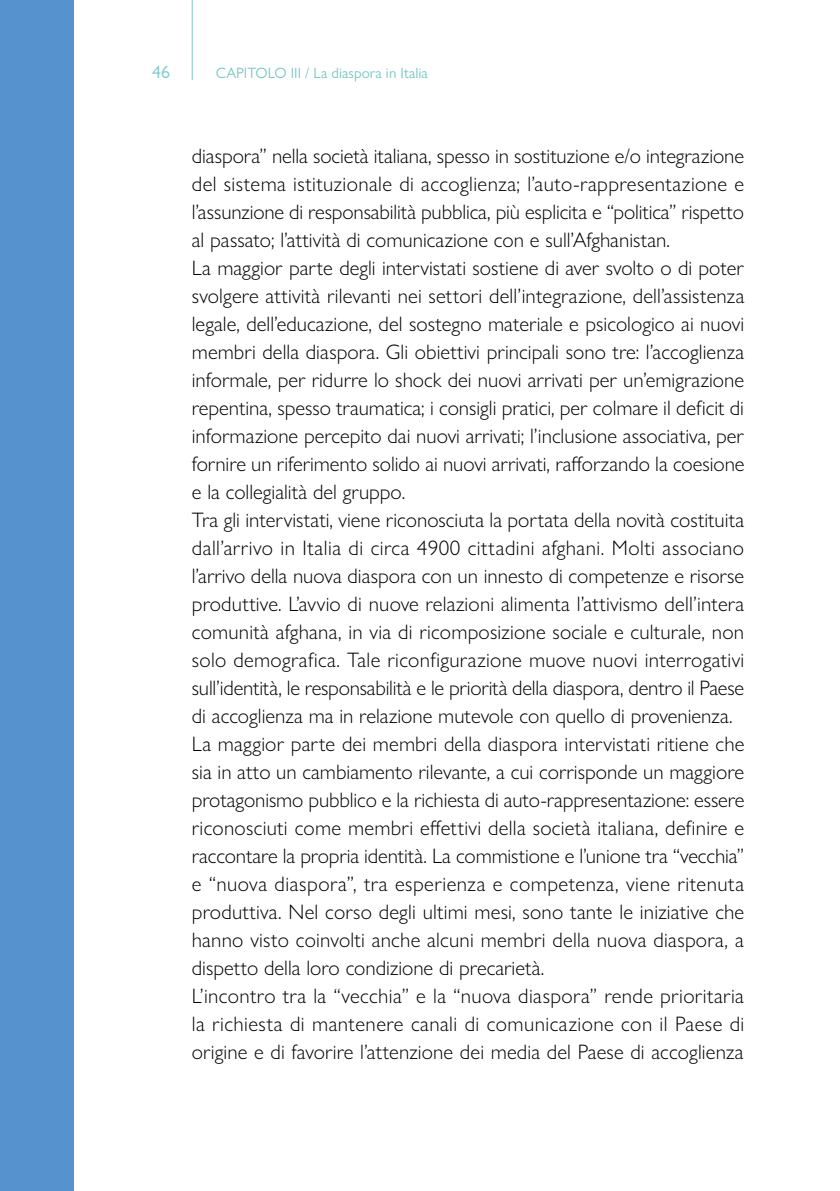
<style>
.page{position:relative;width:840px;height:1191px;background:#fff}
.page>*{position:absolute;margin:0;border:0;box-sizing:border-box;transform-origin:0 0}
.TESTO{font:300 21px/28px "Gill Sans Nova";color:#000;text-align:justify}
.t1{font:18px "Gill Sans Nova";color:#7cc8c5}
.t2{font:15px "Gill Sans Nova";color:#7cc8c5}
</style>
<div class="page">
<hr style="left:191px;top:0;width:1px;height:80px;background:#7cc8c5">
<div style="left:0;top:0;width:74px;height:1191px;background:#5692ce"></div>
<p class="t1" style="left:152px;top:61px;width:19px">46</p>
<p class="t2" style="left:216px;top:63px;width:213px">CAPITOLO III / La diaspora in Italia</p>
<p class="TESTO" style="left:192px;top:142px;width:553px">diaspora” nella società italiana, spesso in sostituzione e/o integrazione del sistema istituzionale di accoglienza; l’auto-rappresentazione e l’assunzione di responsabilità pubblica, più esplicita e “politica” rispetto al passato; l’attività di comunicazione con e sull’Afghanistan.</p>
<p class="TESTO" style="left:192px;top:254px;width:554px">La maggior parte degli intervistati sostiene di aver svolto o di poter svolgere attività rilevanti nei settori dell’integrazione, dell’assistenza legale, dell’educazione, del sostegno materiale e psicologico ai nuovi membri della diaspora. Gli obiettivi principali sono tre: l’accoglienza informale, per ridurre lo shock dei nuovi arrivati per un’emigrazione repentina, spesso traumatica; i consigli pratici, per colmare il deficit di informazione percepito dai nuovi arrivati; l’inclusione associativa, per fornire un riferimento solido ai nuovi arrivati, rafforzando la coesione e la collegialità del gruppo.</p>
<p class="TESTO" style="left:192px;top:506px;width:553px">Tra gli intervistati, viene riconosciuta la portata della novità costituita dall’arrivo in Italia di circa 4900 cittadini afghani. Molti associano l’arrivo della nuova diaspora con un innesto di competenze e risorse produttive. L’avvio di nuove relazioni alimenta l’attivismo dell’intera comunità afghana, in via di ricomposizione sociale e culturale, non solo demografica. Tale riconfigurazione muove nuovi interrogativi sull’identità, le responsabilità e le priorità della diaspora, dentro il Paese di accoglienza ma in relazione mutevole con quello di provenienza.</p>
<p class="TESTO" style="left:192px;top:730px;width:553px">La maggior parte dei membri della diaspora intervistati ritiene che sia in atto un cambiamento rilevante, a cui corrisponde un maggiore protagonismo pubblico e la richiesta di auto-rappresentazione: essere riconosciuti come membri effettivi della società italiana, definire e raccontare la propria identità. La commistione e l’unione tra “vecchia” e “nuova diaspora”, tra esperienza e competenza, viene ritenuta produttiva. Nel corso degli ultimi mesi, sono tante le iniziative che hanno visto coinvolti anche alcuni membri della nuova diaspora, a dispetto della loro condizione di precarietà.</p>
<p class="TESTO" style="left:192px;top:982px;width:553px">L’incontro tra la “vecchia” e la “nuova diaspora” rende prioritaria la richiesta di mantenere canali di comunicazione con il Paese di origine e di favorire l’attenzione dei media del Paese di accoglienza</p>
</div>
